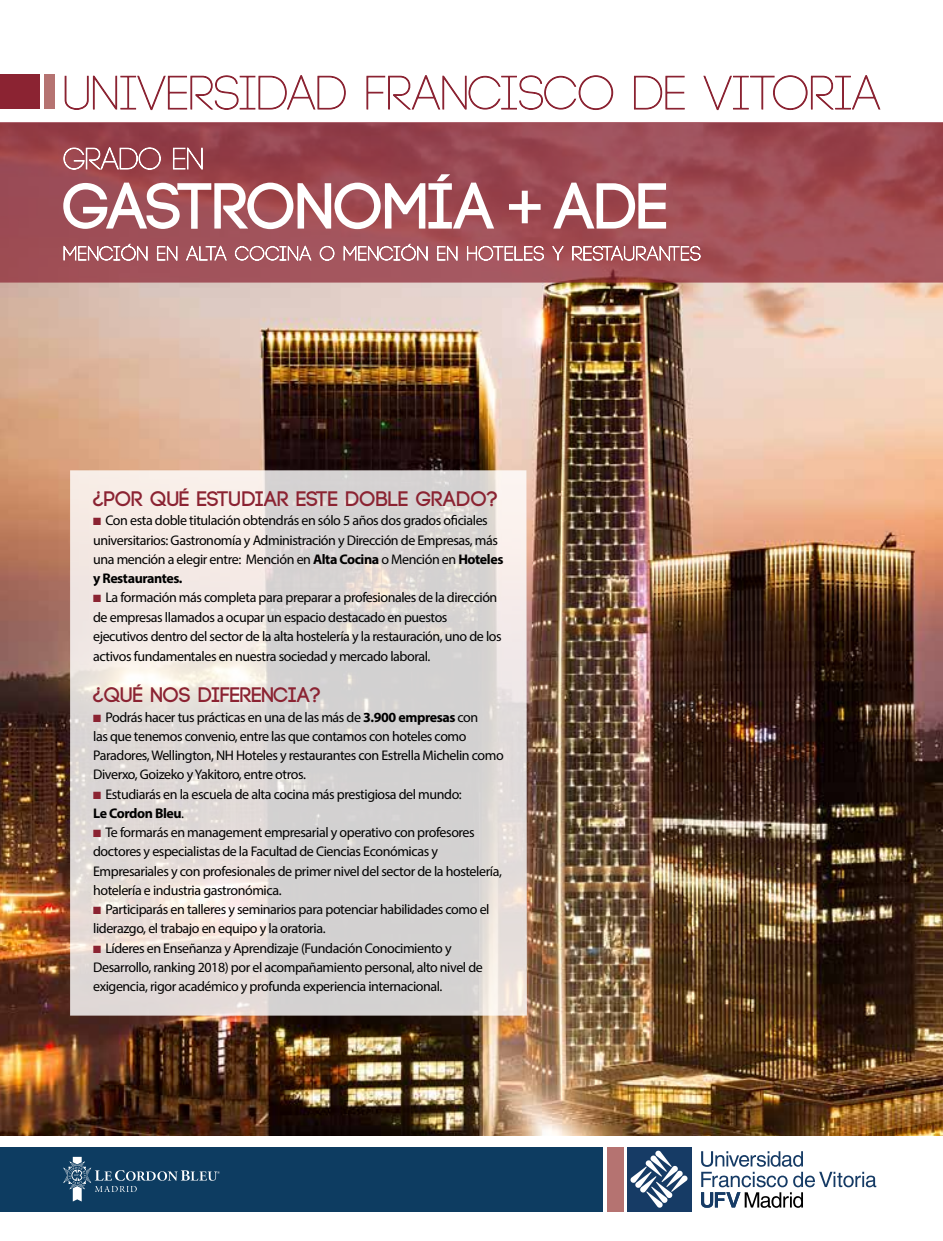
<style>
.page{position:relative;width:943px;height:1241px;background:#fff}
.page>*{position:absolute;margin:0;border:0;box-sizing:border-box;transform-origin:0 0}
.t1{font:700 64.75px "Code";color:#fff}
.t2{font:700 21px "Code";letter-spacing:.01em;color:#8b2332}
.t3{font:14px/19.2px "Myriad Pro";letter-spacing:-.03em;color:#000}
.s1{font-family:"Myriad Pro";font-size:61.25px}
.s2{color:#8b2332}
.s3{font-weight:700}
</style>
<div class="page">
<img style="left:0;top:282px;width:943px;height:853px">
<div style="left:626px;top:1146px;width:65px;height:65px;background:#163b65"></div>
<svg style="left:630px;top:1150px;width:57px;height:57px"></svg>
<svg style="left:701px;top:1151px;width:175px;height:56px"></svg>
<svg style="left:0;top:122px;width:943px;height:160px;background:#9e4b53"></svg>
<div style="left:44px;top:74px;width:10px;height:35px;background:#b57371"></div>
<div style="left:0;top:74px;width:40px;height:35px;background:#8b2332"></div>
<div style="left:607px;top:1146px;width:16px;height:65px;background:#b57371"></div>
<div style="left:0;top:1146px;width:603px;height:65px;background:#0d3c61"></div>
<svg style="left:64px;top:75px;width:282px;height:35px"></svg>
<svg style="left:366px;top:75px;width:247px;height:35px"></svg>
<svg style="left:634px;top:75px;width:51px;height:35px"></svg>
<svg style="left:703px;top:75px;width:177px;height:35px"></svg>
<svg style="left:63px;top:147px;width:98px;height:23px;background:#ad6a71"></svg>
<svg style="left:173px;top:146px;width:30px;height:25px"></svg>
<svg style="left:63px;top:243px;width:85px;height:19px"></svg>
<svg style="left:157px;top:244px;width:21px;height:18px"></svg>
<svg style="left:185px;top:245px;width:42px;height:16px"></svg>
<svg style="left:234px;top:244px;width:78px;height:18px"></svg>
<svg style="left:319px;top:245px;width:16px;height:16px"></svg>
<svg style="left:343px;top:243px;width:85px;height:19px"></svg>
<svg style="left:437px;top:244px;width:21px;height:18px"></svg>
<svg style="left:466px;top:224px;width:78px;height:37px;background:#af666d"></svg>
<svg style="left:551px;top:245px;width:13px;height:16px"></svg>
<svg style="left:572px;top:224px;width:128px;height:38px;background:#ae656b"></svg>
<svg style="left:70px;top:470px;width:457px;height:545px;background:#e0dad8"></svg>
<svg style="left:63px;top:1156px;width:157px;height:45px"></svg>
<h1 class="t1" style="left:63px;top:173px;width:606px">GASTRONOMÍA <span class="s1">+</span> ADE</h1>
<h2 class="t2" style="left:93px;top:488px;width:406px">¿POR QUÉ ESTUDIAR ESTE DOBLE GRADO?</h2>
<p class="t3" style="left:93px;top:511px;width:412px"><span class="s2">■</span> Con esta doble titulación obtendrás en sólo 5 años dos grados oficiales universitarios: Gastronomía y Administración y Dirección de Empresas, más una mención a elegir entre: Mención en <span class="s3">Alta Cocina</span> o Mención en <span class="s3">Hoteles y Restaurantes.</span></p>
<p class="t3" style="left:93px;top:587px;width:410px"><span class="s2">■</span> La formación más completa para preparar a profesionales de la dirección de empresas llamados a ocupar un espacio destacado en puestos ejecutivos dentro del sector de la alta hostelería y la restauración, uno de los activos fundamentales en nuestra sociedad y mercado laboral.</p>
<h2 class="t2" style="left:93px;top:684px;width:229px">¿QUÉ NOS DIFERENCIA?</h2>
<p class="t3" style="left:93px;top:707px;width:412px"><span class="s2">■</span> Podrás hacer tus prácticas en una de las más de <span class="s3">3.900 empresas</span> con<br>las que tenemos convenio, entre las que contamos con hoteles como Paradores, Wellington, NH Hoteles y restaurantes con Estrella Michelin como Diverxo, Goizeko y Yakitoro, entre otros.</p>
<p class="t3" style="left:93px;top:784px;width:370px"><span class="s2">■</span> Estudiarás en la escuela de alta cocina más prestigiosa del mundo:<br><span class="s3">Le Cordon Bleu</span>.</p>
<p class="t3" style="left:93px;top:822px;width:410px"><span class="s2">■</span> Te formarás en management empresarial y operativo con profesores doctores y especialistas de la Facultad de Ciencias Económicas y Empresariales y con profesionales de primer nivel del sector de la hostelería, hotelería e industria gastronómica.</p>
<p class="t3" style="left:93px;top:899px;width:398px"><span class="s2">■</span> Participarás en talleres y seminarios para potenciar habilidades como el liderazgo, el trabajo en equipo y la oratoria.</p>
<p class="t3" style="left:93px;top:938px;width:391px"><span class="s2">■</span> Líderes en Enseñanza y Aprendizaje (Fundación Conocimiento y<br>Desarrollo, ranking 2018) por el acompañamiento personal, alto nivel de exigencia, rigor académico y profunda experiencia internacional.</p>
</div>
